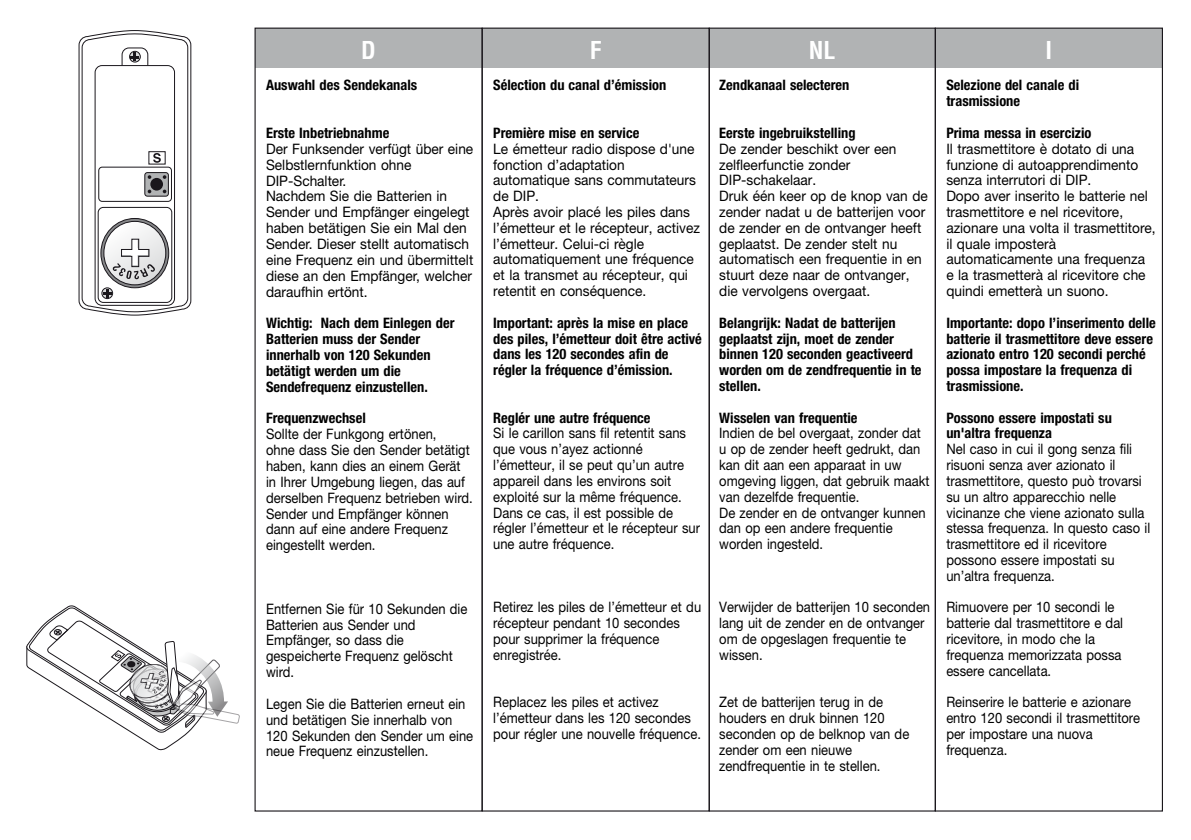
<style>
.page{position:relative;width:1191px;height:840px;background:#fff}
.page>*{position:absolute;margin:0;border:0;box-sizing:border-box;transform-origin:0 0}
.t1{font:700 condensed 24px "Helvetica";color:#fff}
.t2{font:14.4px/15.8px "Helvetica Neue";color:#000;scale:.9 1}
.t3{font:14.4px/15.8px "Helvetica Neue";color:#000;scale:.95 1}
.t4{font:700 condensed 14.4px/15.8px "Helvetica Neue";color:#000}
</style>
<div class="page">
<div style="left:255px;top:28px;width:907px;height:39px;background:#b1b3b4"></div>
<div style="left:934px;top:28px;width:229px;height:783px;border:1px solid #1a171c"></div>
<svg style="left:78px;top:30px;width:114px;height:286px"></svg>
<svg style="left:26px;top:605px;width:214px;height:145px"></svg>
<h1 class="t1" style="left:361px;top:35px;width:16px">D</h1>
<h1 class="t1" style="left:590px;top:35px;width:13px">F</h1>
<h1 class="t1" style="left:809px;top:35px;width:28px">NL</h1>
<h1 class="t1" style="left:1045px;top:35px;width:8px">I</h1>
<p class="t4" style="left:266px;top:77px;width:153px">Auswahl des Sendekanals</p>
<p class="t4" style="left:266px;top:125px;width:125px">Erste Inbetriebnahme</p>
<p class="t3" style="left:266px;top:140px;width:220px">Der Funksender verfügt über eine<br>Selbstlernfunktion ohne<br>DIP-Schalter.<br>Nachdem Sie die Batterien in<br>Sender und Empfänger eingelegt haben betätigen Sie ein Mal den<br>Sender. Dieser stellt automatisch eine Frequenz ein und übermittelt diese an den Empfänger, welcher daraufhin ertönt.</p>
<p class="t4" style="left:266px;top:315px;width:190px">Wichtig: Nach dem Einlegen der<br>Batterien muss der Sender innerhalb von 120 Sekunden betätigt werden um die<br>Sendefrequenz einzustellen.</p>
<p class="t4" style="left:266px;top:410px;width:101px">Frequenzwechsel</p>
<p class="t2" style="left:266px;top:426px;width:231px">Sollte der Funkgong ertönen,<br>ohne dass Sie den Sender betätigt haben, kann dies an einem Gerät in Ihrer Umgebung liegen, das auf derselben Frequenz betrieben wird.<br>Sender und Empfänger können dann auf eine andere Frequenz eingestellt werden.</p>
<p class="t4" style="left:493px;top:77px;width:174px">Sélection du canal d’émission</p>
<p class="t4" style="left:493px;top:125px;width:148px">Première mise en service</p>
<p class="t3" style="left:493px;top:140px;width:219px">Le émetteur radio dispose d'une fonction d’adaptation automatique sans commutateurs de DIP.<br>Après avoir placé les piles dans l’émetteur et le récepteur, activez l’émetteur. Celui-ci règle automatiquement une fréquence et la transmet au récepteur, qui retentit en conséquence.</p>
<p class="t4" style="left:493px;top:314px;width:210px">Important: après la mise en place des piles, l’émetteur doit être activé dans les 120 secondes afin de régler la fréquence d’émission.</p>
<p class="t4" style="left:493px;top:409px;width:159px">Reglér une autre fréquence</p>
<p class="t2" style="left:493px;top:425px;width:231px">Si le carillon sans fil retentit sans que vous n’ayez actionné l’émetteur, il se peut qu’un autre appareil dans les environs soit exploité sur la même fréquence.<br>Dans ce cas, il est possible de régler l’émetteur et le récepteur sur une autre fréquence.</p>
<p class="t4" style="left:946px;top:77px;width:134px">Selezione del canale di trasmissione</p>
<p class="t4" style="left:946px;top:125px;width:146px">Prima messa in esercizio</p>
<p class="t3" style="left:946px;top:140px;width:222px">Il trasmettitore è dotato di una funzione di autoapprendimento senza interrutori di DIP.<br>Dopo aver inserito le batterie nel trasmettitore e nel ricevitore, azionare una volta il trasmettitore, il quale imposterà automaticamente una frequenza e la trasmetterà al ricevitore che quindi emetterà un suono.</p>
<p class="t4" style="left:946px;top:314px;width:211px">Importante: dopo l’inserimento delle batterie il trasmettitore deve essere azionato entro 120 secondi perché possa impostare la frequenza di trasmissione.</p>
<p class="t4" style="left:946px;top:409px;width:167px">Possono essere impostati su un'altra frequenza</p>
<p class="t2" style="left:946px;top:441px;width:228px">Nel caso in cui il gong senza fili risuoni senza aver azionato il trasmettitore, questo può trovarsi su un altro apparecchio nelle vicinanze che viene azionato sulla stessa frequenza. In questo caso il trasmettitore ed il ricevitore possono essere impostati su un’altra frequenza.</p>
<p class="t2" style="left:946px;top:599px;width:198px">Rimuovere per 10 secondi le batterie dal trasmettitore e dal ricevitore, in modo che la frequenza memorizzata possa essere cancellata.</p>
<p class="t2" style="left:946px;top:693px;width:217px">Reinserire le batterie e azionare entro 120 secondi il trasmettitore per impostare una nuova frequenza.</p>
<p class="t4" style="left:719px;top:77px;width:132px">Zendkanaal selecteren</p>
<p class="t4" style="left:719px;top:125px;width:138px">Eerste ingebruikstelling</p>
<p class="t3" style="left:719px;top:140px;width:221px">De zender beschikt over een zelfleerfunctie zonder<br>DIP-schakelaar.<br>Druk één keer op de knop van de zender nadat u de batterijen voor de zender en de ontvanger heeft geplaatst. De zender stelt nu automatisch een frequentie in en stuurt deze naar de ontvanger, die vervolgens overgaat.</p>
<p class="t4" style="left:719px;top:314px;width:204px">Belangrijk: Nadat de batterijen geplaatst zijn, moet de zender binnen 120 seconden geactiveerd worden om de zendfrequentie in te stellen.</p>
<p class="t4" style="left:719px;top:409px;width:140px">Wisselen van frequentie</p>
<p class="t2" style="left:719px;top:425px;width:235px">Indien de bel overgaat, zonder dat u op de zender heeft gedrukt, dan kan dit aan een apparaat in uw omgeving liggen, dat gebruik maakt van dezelfde frequentie.<br>De zender en de ontvanger kunnen dan op een andere frequentie worden ingesteld.</p>
<p class="t2" style="left:493px;top:599px;width:233px">Retirez les piles de l’émetteur et du récepteur pendant 10 secondes pour supprimer la fréquence enregistrée.</p>
<p class="t2" style="left:493px;top:693px;width:232px">Replacez les piles et activez l’émetteur dans les 120 secondes pour régler une nouvelle fréquence.</p>
<p class="t2" style="left:719px;top:599px;width:236px">Verwijder de batterijen 10 seconden lang uit de zender en de ontvanger om de opgeslagen frequentie te wissen.</p>
<p class="t2" style="left:719px;top:693px;width:213px">Zet de batterijen terug in de houders en druk binnen 120 seconden op de belknop van de zender om een nieuwe zendfrequentie in te stellen.</p>
<p class="t2" style="left:266px;top:600px;width:225px">Entfernen Sie für 10 Sekunden die<br>Batterien aus Sender und<br>Empfänger, so dass die gespeicherte Frequenz gelöscht wird.</p>
<p class="t2" style="left:266px;top:695px;width:232px">Legen Sie die Batterien erneut ein und betätigen Sie innerhalb von<br>120 Sekunden den Sender um eine neue Frequenz einzustellen.</p>
</div>
